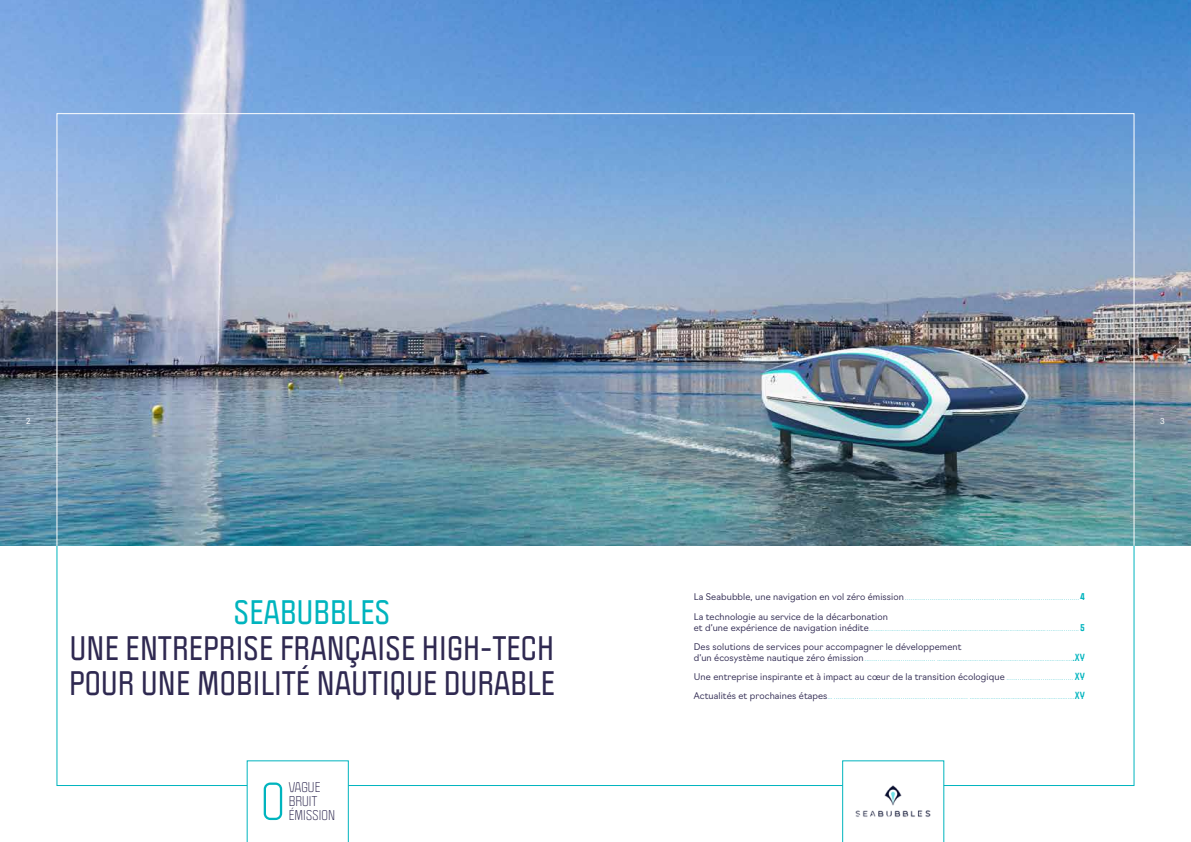
<style>
.page{position:relative;width:1191px;height:842px;background:#fff}
.page>*{position:absolute;margin:0;border:0;box-sizing:border-box;transform-origin:0 0}
.t1{font:700 29.7px/35.7px "Politica";letter-spacing:.01em;color:#2f2951}
.t2{font:700 29.7px "Politica";letter-spacing:.01em;color:#00b4be}
.t3{font:12.4px/13.8px "Politica";letter-spacing:.01em;color:#2f2951}
.t4{font:100 9px/19.3px "Navigo";color:#00b4be}
.t5{font:300 9px/19.3px "Navigo";letter-spacing:.01em;color:#2f2951}
.t6{font:300 8px "Navigo";color:#fff}
.s1{font-weight:300;color:#2f2951}
.s2{font-family:"Politica";font-weight:800}
.s3{font-weight:100;color:#00b4be}
.s4{font-family:"Politica";font-weight:800;color:#00b4be}
</style>
<div class="page">
<img style="left:0;top:0;width:1191px;height:545px">
<svg style="left:842px;top:760px;width:102px;height:82px"></svg>
<img style="left:853px;top:781px;width:79px;height:41px">
<svg style="left:247px;top:760px;width:101px;height:82px"></svg>
<p class="t6" style="left:26px;top:415px;width:6px">2</p>
<p class="t6" style="left:1160px;top:415px;width:6px">3</p>
<h1 class="t2" style="left:234px;top:590px;width:158px">SEABUBBLES</h1>
<h1 class="t1" style="left:69px;top:629px;width:487px">UNE ENTREPRISE FRANÇAISE HIGH-TECH<br>POUR UNE MOBILITÉ NAUTIQUE DURABLE</h1>
<h2 class="t3" style="left:289px;top:780px;width:48px">VAGUE<br>BRUIT<br>ÉMISSION</h2>
<p class="t4" style="left:694px;top:587px;width:392px"><span class="s1">La Seabubble, une navigation en vol zéro émission</span>...........................................................................................<span class="s2">4<br></span><span class="s1">La technologie au service de la décarbonation</span></p>
<p class="t5" style="left:694px;top:617px;width:392px">et d’une expérience de navigation inédite<span class="s3">………...……………………………...……………………………...……………….................</span><span class="s4">5<br></span>Des solutions de services pour accompagner le développement</p>
<p class="t4" style="left:694px;top:647px;width:393px;text-align:justify"><span class="s1">d’un écosystème nautique zéro émission</span>..................................... …………………………………..…………...………………….<span class="s2">.XY </span><span class="s1">Une entreprise inspirante et à impact au cœur de la transition écologique</span> ................................... <span class="s2">XY </span><span class="s1">Actualités et prochaines étapes</span>…...................................................................... …………………………………………………….<span class="s2">XY</span></p>
</div>
